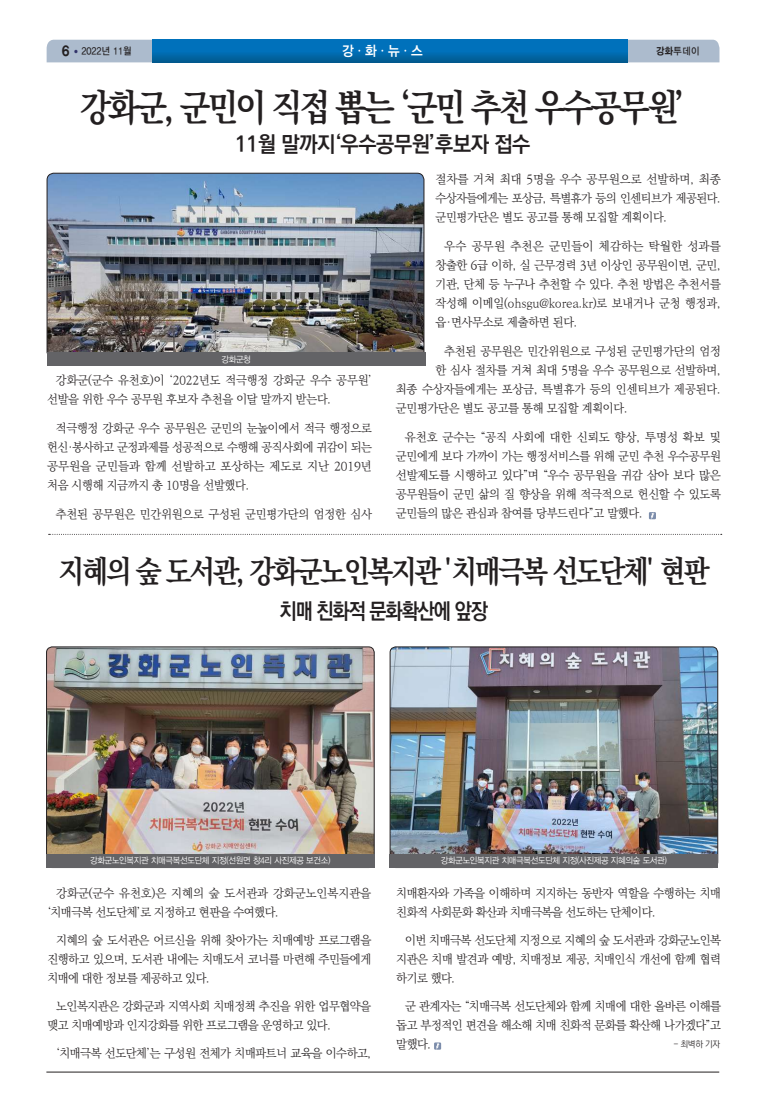
<style>
.page{position:relative;width:766px;height:1112px;background:#fff}
.page>*{position:absolute;margin:0;border:0;box-sizing:border-box;transform-origin:0 0}
.t1{font:700 37.3px "Ko Pub Batang";letter-spacing:-.08em;color:#231f20;scale:.88 1}
.t2{font:700 31px "Ko Pub Batang";letter-spacing:-.08em;color:#231f20;scale:.89 1}
.t3{font:700 22px "Ko Pub Dotum";letter-spacing:-.02em;color:#231f20;scale:.95 1}
.t4{font:700 22px "Ko Pub Dotum";letter-spacing:-.05em;color:#231f20;scale:.89 1}
.t5{font:14px "YDIYGO340";color:#fff;scale:.9 1}
.t6{font:14px "YDIYGO360";color:#231f20;scale:.9 1}
.t7{font:300 12px/19px "Ko Pub Batang";letter-spacing:-.02em;color:#231f20;text-align:justify}
.t8{font:300 12px/19px "Ko Pub Batang";letter-spacing:-.02em;color:#231f20;scale:.96 1}
.t9{font:300 12px/19px "Ko Pub Batang";letter-spacing:-.04em;color:#231f20}
.t10{font:300 12px/19px "Ko Pub Batang";color:#231f20}
.t11{font:10px "YDIYGO330";color:#231f20;scale:.9 1}
.t12{font:300 9px "Ko Pub Dotum";color:#231f20}
.t13{font:8.8px "YDIYGO320";letter-spacing:-.03em;color:#fff;scale:.93 1}
.s1{font-family:"YDIYGO310";font-size:5px;color:#32336a}
.s2{font-family:"Ko Pub Batang";font-weight:300}
.s3{font-family:"YDIYGO350"}
</style>
<div class="page">
<hr style="left:46px;top:1071px;width:673px;height:1px;background:#231f20">
<div style="left:47px;top:40px;width:672px;height:22px;background:#acbbcd"></div>
<div style="left:153px;top:40px;width:474px;height:22px;background:linear-gradient(to bottom,#0078c8,#01619b)"></div>
<svg style="left:49px;top:534px;width:672px;height:1px"></svg>
<svg style="left:434px;top:1042px;width:7px;height:7px"></svg>
<img style="left:48px;top:647px;width:326px;height:206px">
<div style="left:46px;top:646px;width:328px;height:221px;border:1px solid #231f20;border-radius:6px"></div>
<div style="left:46px;top:853px;width:328px;height:14px;background:#636366"></div>
<img style="left:390px;top:646px;width:327px;height:207px">
<div style="left:390px;top:646px;width:327px;height:221px;border:1px solid #231f20;border-radius:6px"></div>
<div style="left:390px;top:853px;width:327px;height:14px;background:#636366"></div>
<svg style="left:648px;top:512px;width:7px;height:7px"></svg>
<img style="left:47px;top:173px;width:377px;height:179px">
<div style="left:47px;top:173px;width:377px;height:185px;border:1px solid #231f20;border-radius:7px"></div>
<div style="left:47px;top:352px;width:378px;height:14px;background:#636366"></div>
<p class="t6" style="left:62px;top:43px;width:9px">6</p>
<p class="t11" style="left:74px;top:45px;width:66px"><span class="s1">●</span> 2022년 11월</p>
<p class="t5" style="left:342px;top:43px;width:91px">강<span class="s2">ㆍ</span>화<span class="s2">ㆍ</span>뉴<span class="s2">ㆍ</span>스</p>
<p class="t11" style="left:656px;top:45px;width:50px"><span class="s3">강화</span>투데이</p>
<h1 class="t1" style="left:80px;top:88px;width:689px">강화군, 군민이 직접 뽑는 ‘군민 추천 우수공무원’</h1>
<h3 class="t3" style="left:235px;top:133px;width:312px">11월 말까지‘우수공무원’후보자 접수</h3>
<p class="t13" style="left:221px;top:354px;width:33px">강화군청</p>
<p class="t8" style="left:47px;top:371px;width:340px;text-indent:9px">강화군(군수 유천호)이 ‘2022년도 적극행정 강화군 우수 공무원’ 선발을 위한 우수 공무원 후보자 추천을 이달 말까지 받는다.</p>
<p class="t8" style="left:47px;top:419px;width:340px;text-align:justify;text-indent:9px">적극행정 강화군 우수 공무원은 군민의 눈높이에서 적극 행정으로 헌신·봉사하고 군정과제를 성공적으로 수행해 공직사회에 귀감이 되는 공무원을 군민들과 함께 선발하고 포상하는 제도로 지난 2019년 처음 시행해 지금까지 총 10명을 선발했다.</p>
<p class="t8" style="left:56px;top:505px;width:331px">추천된 공무원은 민간위원으로 구성된 군민평가단의 엄정한 심사</p>
<p class="t7" style="left:435px;top:170px;width:287px">절차를 거쳐 최대 5명을 우수 공무원으로 선발하며, 최종 수상자들에게는 포상금, 특별휴가 등의 인센티브가 제공된다. 군민평가단은 별도 공고를 통해 모집할 계획이다.</p>
<p class="t7" style="left:435px;top:237px;width:287px;text-indent:9px">우수 공무원 추천은 군민들이 체감하는 탁월한 성과를 창출한 6급 이하, 실 근무경력 3년 이상인 공무원이면, 군민, 기관, 단체 등 누구나 추천할 수 있다. 추천 방법은 추천서를 작성해 이메일(ohsgu@korea.kr)로 보내거나 군청 행정과, 읍·면사무소로 제출하면 된다.</p>
<p class="t8" style="left:444px;top:342px;width:289px">추천된 공무원은 민간위원으로 구성된 군민평가단의 엄정</p>
<p class="t8" style="left:435px;top:361px;width:298px">한 심사 절차를 거쳐 최대 5명을 우수 공무원으로 선발하며,</p>
<p class="t8" style="left:396px;top:380px;width:340px">최종 수상자들에게는 포상금, 특별휴가 등의 인센티브가 제공된다.</p>
<p class="t8" style="left:396px;top:399px;width:243px">군민평가단은 별도 공고를 통해 모집할 계획이다.</p>
<p class="t7" style="left:396px;top:428px;width:326px;text-indent:9px">유천호 군수는 “공직 사회에 대한 신뢰도 향상, 투명성 확보 및 군민에게 보다 가까이 가는 행정서비스를 위해 군민 추천 우수공무원 선발제도를 시행하고 있다”며 “우수 공무원을 귀감 삼아 보다 많은 공무원들이 군민 삶의 질 향상을 위해 적극적으로 헌신할 수 있도록 군민들의 많은 관심과 참여를 당부드린다”고 말했다.</p>
<h2 class="t2" style="left:58px;top:555px;width:732px">지혜의 숲 도서관, 강화군노인복지관 '치매극복 선도단체' 현판</h2>
<h3 class="t4" style="left:279px;top:599px;width:235px">치매 친화적 문화확산에 앞장</h3>
<p class="t13" style="left:90px;top:855px;width:260px">강화군노인복지관 치매극복선도단체 지정(선원면 창4리 사진제공 보건소)</p>
<p class="t13" style="left:440px;top:855px;width:244px">강화군노인복지관 치매극복선도단체 지정(사진제공 지혜의숲 도서관)</p>
<p class="t10" style="left:47px;top:883px;width:325px;text-indent:9px">강화군(군수 유천호)은 지혜의 숲 도서관과 강화군노인복지관을 ‘치매극복 선도단체’로 지정하고 현판을 수여했다.</p>
<p class="t7" style="left:47px;top:930px;width:325px;text-indent:9px">지혜의 숲 도서관은 어르신을 위해 찾아가는 치매예방 프로그램을 진행하고 있으며, 도서관 내에는 치매도서 코너를 마련해 주민들에게 치매에 대한 정보를 제공하고 있다.</p>
<p class="t9" style="left:47px;top:996px;width:325px;text-indent:9px">노인복지관은 강화군과 지역사회 치매정책 추진을 위한 업무협약을 맺고 치매예방과 인지강화를 위한 프로그램을 운영하고 있다.</p>
<p class="t9" style="left:56px;top:1043px;width:316px">‘치매극복 선도단체’는 구성원 전체가 치매파트너 교육을 이수하고,</p>
<p class="t7" style="left:396px;top:883px;width:326px">치매환자와 가족을 이해하며 지지하는 동반자 역할을 수행하는 치매 친화적 사회문화 확산과 치매극복을 선도하는 단체이다.</p>
<p class="t7" style="left:396px;top:930px;width:326px;text-indent:9px">이번 치매극복 선도단체 지정으로 지혜의 숲 도서관과 강화군노인복 지관은 치매 발견과 예방, 치매정보 제공, 치매인식 개선에 함께 협력 하기로 했다.</p>
<p class="t7" style="left:396px;top:996px;width:326px;text-indent:9px">군 관계자는 “치매극복 선도단체와 함께 치매에 대한 올바른 이해를 돕고 부정적인 편견을 해소해 치매 친화적 문화를 확산해 나가겠다”고 말했다.</p>
<p class="t12" style="left:673px;top:1039px;width:48px">- 최벽하 기자</p>
</div>
